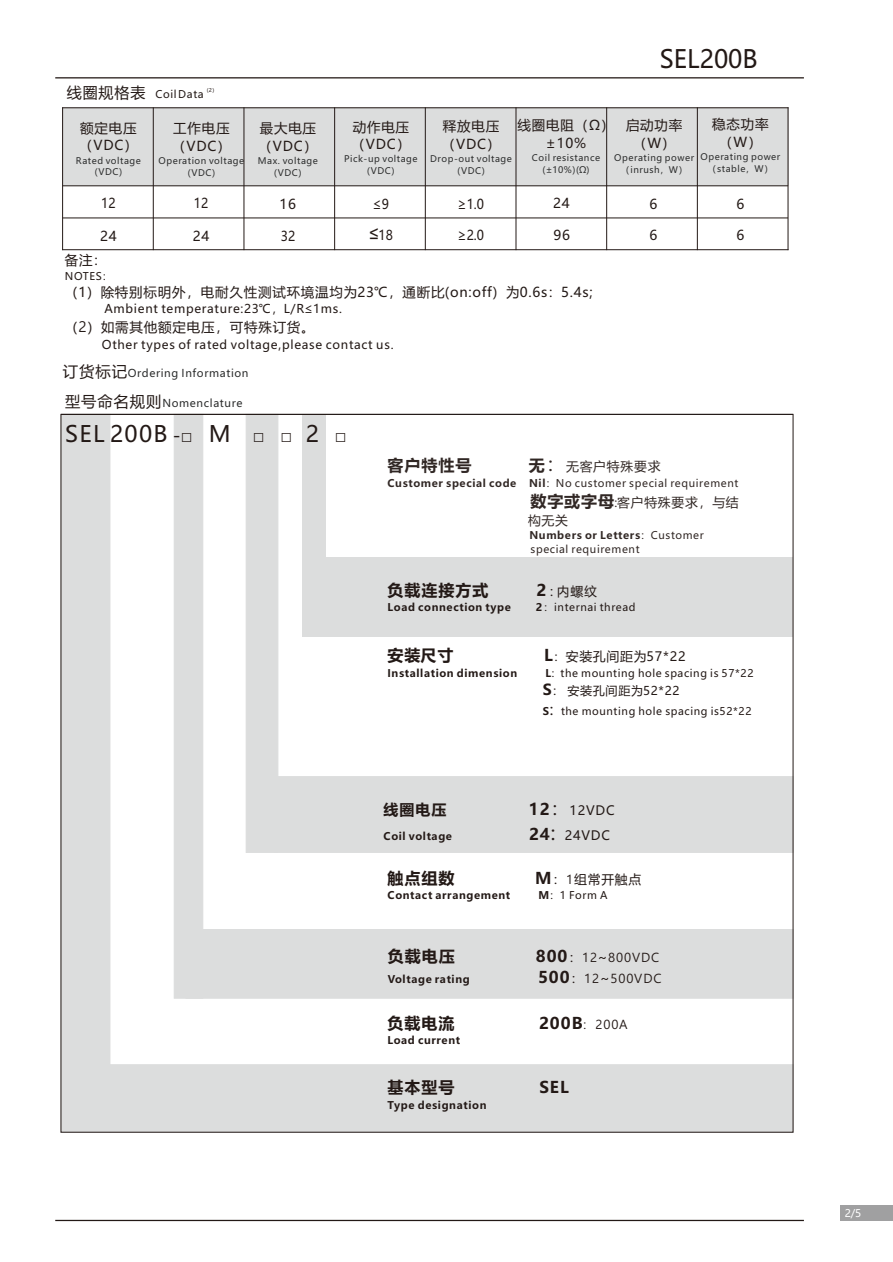
<style>
.page{position:relative;width:893px;height:1262px;background:#fff}
.page>*{position:absolute;margin:0;border:0;box-sizing:border-box;transform-origin:0 0}
.t1{font:25.05px "Microsoft Ya Hei";color:#231916}
.t2{font:22.5px "Microsoft Ya Hei";letter-spacing:.06em;color:#231916}
.t3{font:700 16.05px "Microsoft Ya Hei";letter-spacing:.06em;color:#231916}
.t4{font:700 16.05px "Microsoft Ya Hei";letter-spacing:.06em;color:rgb(35 25 22/.94)}
.t5{font:15px "Microsoft Ya Hei";letter-spacing:.06em;color:#231916}
.t6{font:700 15px "Microsoft Ya Hei";color:#231916}
.t7{font:13.5px/17.9px "Microsoft Ya Hei";letter-spacing:.06em;color:#231916}
.t8{font:13.5px "Microsoft Ya Hei";letter-spacing:.06em;color:#231916;scale:.91 1}
.t9{font:12.75px "Microsoft Ya Hei";letter-spacing:.06em;color:#231916}
.t10{font:12.75px "Malgun Gothic";letter-spacing:.07em;color:#231916}
.t11{font:12.75px/17.7px "Microsoft Ya Hei";letter-spacing:.06em;color:rgb(35 25 22/.94)}
.t12{font:12px "Microsoft Ya Hei";letter-spacing:.06em;color:#231916}
.t13{font:10.65px "Microsoft Ya Hei";letter-spacing:.06em;color:#2c2d2d}
.t14{font:700 10.5px "Microsoft Ya Hei";letter-spacing:.06em;color:#231916}
.t15{font:10.5px "Microsoft Ya Hei";letter-spacing:.06em;color:#231916}
.t16{font:10.5px/13.8px "Microsoft Ya Hei";letter-spacing:.06em;color:rgb(35 25 22/.94)}
.t17{font:10.5px "Microsoft Ya Hei";color:#fff}
.t18{font:9px/11.9px "Microsoft Ya Hei";letter-spacing:.06em;color:#2c2d2d;text-align:center}
.t19{font:5.25px "Microsoft Ya Hei";color:#231916}
.s1{font-family:"Arial";font-size:18px}
.s2{font-family:"Malgun Gothic";font-size:15px}
.s3{font-size:15.3px;color:#231916}
.s4{font-size:18px}
.s5{font-weight:700;font-size:16.05px}
.s6{font-size:19.2px}
.s7{font-weight:700}
.s8{font-size:12px}
.s9{font-weight:700;font-size:15px}
.s10{font-size:15px}
.s11{font-family:"Malgun Gothic"}
.s12{font-family:"Microsoft Ya Hei";font-weight:700;font-size:16.05px}
.s13{font-family:"Microsoft Ya Hei"}
</style>
<div class="page">
<div style="left:840px;top:1205px;width:52px;height:16px;background:#a0a0a1"></div>
<div style="left:62px;top:107px;width:726px;height:79px;background:#dcdddd"></div>
<hr style="left:55px;top:1219px;width:748px;height:2px;background:#231916">
<hr style="left:55px;top:77px;width:748px;height:1px;background:#231916">
<hr style="left:62px;top:107px;width:1px;height:143px;background:#231916">
<hr style="left:153px;top:107px;width:1px;height:143px;background:#231916">
<hr style="left:243px;top:107px;width:1px;height:143px;background:#231916">
<hr style="left:334px;top:107px;width:1px;height:143px;background:#231916">
<hr style="left:425px;top:107px;width:1px;height:143px;background:#231916">
<hr style="left:515px;top:107px;width:1px;height:143px;background:#231916">
<hr style="left:606px;top:107px;width:1px;height:143px;background:#231916">
<hr style="left:697px;top:107px;width:1px;height:143px;background:#231916">
<hr style="left:787px;top:107px;width:1px;height:143px;background:#231916">
<hr style="left:62px;top:249px;width:726px;height:1px;background:#231916">
<hr style="left:62px;top:107px;width:726px;height:1px;background:#231916">
<hr style="left:63px;top:185px;width:725px;height:1px;background:#231916">
<hr style="left:63px;top:217px;width:725px;height:1px;background:#231916">
<div style="left:60px;top:413px;width:51px;height:720px;background:#dcdddd"></div>
<div style="left:109px;top:1063px;width:684px;height:70px;background:#dcdddd"></div>
<svg style="left:173px;top:413px;width:620px;height:586px"></svg>
<div style="left:302px;top:558px;width:491px;height:79px;background:#dcdddd"></div>
<h3 class="t5" style="left:67px;top:86px;width:80px">线圈规格表</h3>
<h3 class="t7" style="left:79px;top:120px;width:60px">额定电压（VDC）</h3>
<p class="t18" style="left:76px;top:155px;width:66px">Rated voltage（VDC）</p>
<p class="t19" style="left:204px;top:88px;width:15px">（2）</p>
<p class="t15" style="left:155px;top:89px;width:50px">CoilData</p>
<h3 class="t7" style="left:172px;top:121px;width:60px">工作电压（VDC）</h3>
<p class="t18" style="left:158px;top:156px;width:87px">Operation voltage（VDC）</p>
<h3 class="t7" style="left:258px;top:120px;width:60px">最大电压（VDC）</h3>
<p class="t18" style="left:258px;top:155px;width:61px">Max. voltage（VDC）</p>
<h3 class="t7" style="left:351px;top:119px;width:60px">动作电压（VDC）</h3>
<p class="t18" style="left:344px;top:154px;width:75px">Pick-up voltage（VDC）</p>
<h3 class="t7" style="left:517px;top:118px;width:98px;text-align:center">线圈电阻（Ω）±10%</h3>
<p class="t18" style="left:532px;top:153px;width:70px">Coil resistance (±10%)(Ω)</p>
<h3 class="t7" style="left:442px;top:118px;width:60px">释放电压（VDC）</h3>
<p class="t18" style="left:430px;top:154px;width:83px">Drop-out voltage（VDC）</p>
<h3 class="t8" style="left:194px;top:197px;width:17px">12</h3>
<h3 class="t8" style="left:101px;top:197px;width:17px">12</h3>
<h3 class="t8" style="left:372px;top:198px;width:19px">≤9</h3>
<h3 class="t8" style="left:457px;top:198px;width:31px">≥1.0</h3>
<h3 class="t7" style="left:279px;top:197px;width:18px">16</h3>
<h3 class="t7" style="left:100px;top:228px;width:18px">24</h3>
<h3 class="t7" style="left:193px;top:229px;width:18px">24</h3>
<h3 class="t8" style="left:281px;top:230px;width:17px">32</h3>
<h3 class="t8" style="left:369px;top:229px;width:27px"><span class="s1">≤</span>18</h3>
<h3 class="t8" style="left:457px;top:229px;width:31px">≥2.0</h3>
<h3 class="t7" style="left:553px;top:195px;width:18px">24</h3>
<h3 class="t7" style="left:553px;top:227px;width:18px">96</h3>
<h3 class="t7" style="left:65px;top:252px;width:43px">备注：</h3>
<p class="t15" style="left:65px;top:271px;width:49px">NOTES：</p>
<h3 class="t7" style="left:65px;top:284px;width:529px">（1）除特别标明外，电耐久性测试环境温均为23℃，通断比(on:off）为0.6s：5.4s;</h3>
<h3 class="t12" style="left:104px;top:303px;width:239px">Ambient temperature:23℃，L/R≤1ms.</h3>
<h3 class="t7" style="left:65px;top:320px;width:251px">（<span class="s2">2</span>）如需其他额定电压，可特殊订货。</h3>
<h3 class="t12" style="left:102px;top:339px;width:293px">Other types of rated voltage,please contact us.</h3>
<p class="t13" style="left:63px;top:368px;width:187px"><span class="s3">订货标记</span>Ordering Information</p>
<p class="t13" style="left:65px;top:398px;width:179px"><span class="s3">型号命名规则</span>Nomenclature</p>
<h2 class="t2" style="left:65px;top:424px;width:283px">SEL 200B <span class="s4">-□</span> M <span class="s4">□ □</span> 2 <span class="s4">□</span></h2>
<h1 class="t1" style="left:660px;top:47px;width:99px">SEL200B</h1>
<h3 class="t7" style="left:712px;top:116px;width:58px;text-align:center">稳态功率（W）</h3>
<p class="t18" style="left:700px;top:151px;width:81px">Operating power（stable，W）</p>
<h3 class="t7" style="left:626px;top:117px;width:58px;text-align:center">启动功率（W）</h3>
<p class="t18" style="left:614px;top:152px;width:81px">Operating power（inrush，W）</p>
<h3 class="t7" style="left:649px;top:197px;width:9px">6</h3>
<h3 class="t7" style="left:649px;top:227px;width:9px">6</h3>
<h3 class="t7" style="left:736px;top:196px;width:9px">6</h3>
<h3 class="t7" style="left:736px;top:227px;width:9px">6</h3>
<h3 class="t4" style="left:387px;top:458px;width:85px">客户特性号</h3>
<h3 class="t11" style="left:529px;top:458px;width:133px"><span class="s5">无</span><span class="s6">：</span>无客户特殊要求</h3>
<p class="t16" style="left:387px;top:477px;width:352px"><span class="s7">Customer special code Nil</span>：No customer special requirement</p>
<h3 class="t11" style="left:528px;top:494px;width:212px"><span class="s5">数字或字母</span><span class="s8">:</span>客户特殊要求，与结构无关</h3>
<p class="t16" style="left:529px;top:529px;width:176px"><span class="s7">Numbers or Letters</span>：Customer special requirement</p>
<h3 class="t3" style="left:387px;top:582px;width:102px">负载连接方式</h3>
<h3 class="t9" style="left:536px;top:585px;width:62px"><span class="s5">2</span> : 内螺纹</h3>
<p class="t14" style="left:387px;top:602px;width:125px">Load connection type</p>
<p class="t15" style="left:536px;top:602px;width:101px"><span class="s7">2</span>：internai thread</p>
<h3 class="t3" style="left:387px;top:648px;width:68px">安装尺寸</h3>
<h3 class="t9" style="left:544px;top:651px;width:143px"><span class="s5">L</span><span class="s8">：</span>安装孔间距为57*22</h3>
<p class="t14" style="left:387px;top:668px;width:131px">Installation dimension</p>
<p class="t15" style="left:545px;top:668px;width:210px"><span class="s7">L</span>: the mounting hole spacing is 57*22</p>
<h3 class="t12" style="left:543px;top:685px;width:138px"><span class="s9">S</span>： 安装孔间距为52*22</h3>
<p class="t15" style="left:543px;top:706px;width:210px"><span class="s7">S</span><span class="s10">:</span> the mounting hole spacing is52*22</p>
<h3 class="t6" style="left:383px;top:802px;width:64px">线圈电压</h3>
<h3 class="t9" style="left:529px;top:804px;width:87px"><span class="s5">12</span><span class="s4">：</span>12VDC</h3>
<p class="t14" style="left:383px;top:831px;width:70px">Coil voltage</p>
<h3 class="t9" style="left:529px;top:829px;width:82px"><span class="s5">24</span><span class="s6">:</span> 24VDC</h3>
<h3 class="t3" style="left:387px;top:871px;width:68px">触点组数</h3>
<h3 class="t9" style="left:535px;top:873px;width:108px"><span class="s5">M</span>：<span class="s11">1</span>组常开触点</h3>
<p class="t14" style="left:387px;top:890px;width:124px">Contact arrangement</p>
<p class="t15" style="left:538px;top:890px;width:70px"><span class="s7">M</span>：1 Form A</p>
<h3 class="t3" style="left:388px;top:948px;width:68px">负载电压</h3>
<h3 class="t10" style="left:536px;top:951px;width:125px"><span class="s12">800</span><span class="s13">：</span>12<span class="s13">~</span>800VDC</h3>
<p class="t14" style="left:388px;top:974px;width:84px">Voltage rating</p>
<h3 class="t10" style="left:538px;top:972px;width:125px"><span class="s12">500</span><span class="s13">：</span>12<span class="s13">~</span>500VDC</h3>
<h3 class="t3" style="left:387px;top:1016px;width:68px">负载电流</h3>
<h3 class="t10" style="left:539px;top:1019px;width:90px"><span class="s12">200B</span>: 200A</h3>
<p class="t14" style="left:387px;top:1036px;width:74px">Load current</p>
<h3 class="t3" style="left:387px;top:1080px;width:68px">基本型号</h3>
<h3 class="t3" style="left:539px;top:1080px;width:31px">SEL</h3>
<p class="t14" style="left:387px;top:1100px;width:100px">Type designation</p>
<p class="t17" style="left:844px;top:1208px;width:18px">2/5</p>
</div>
